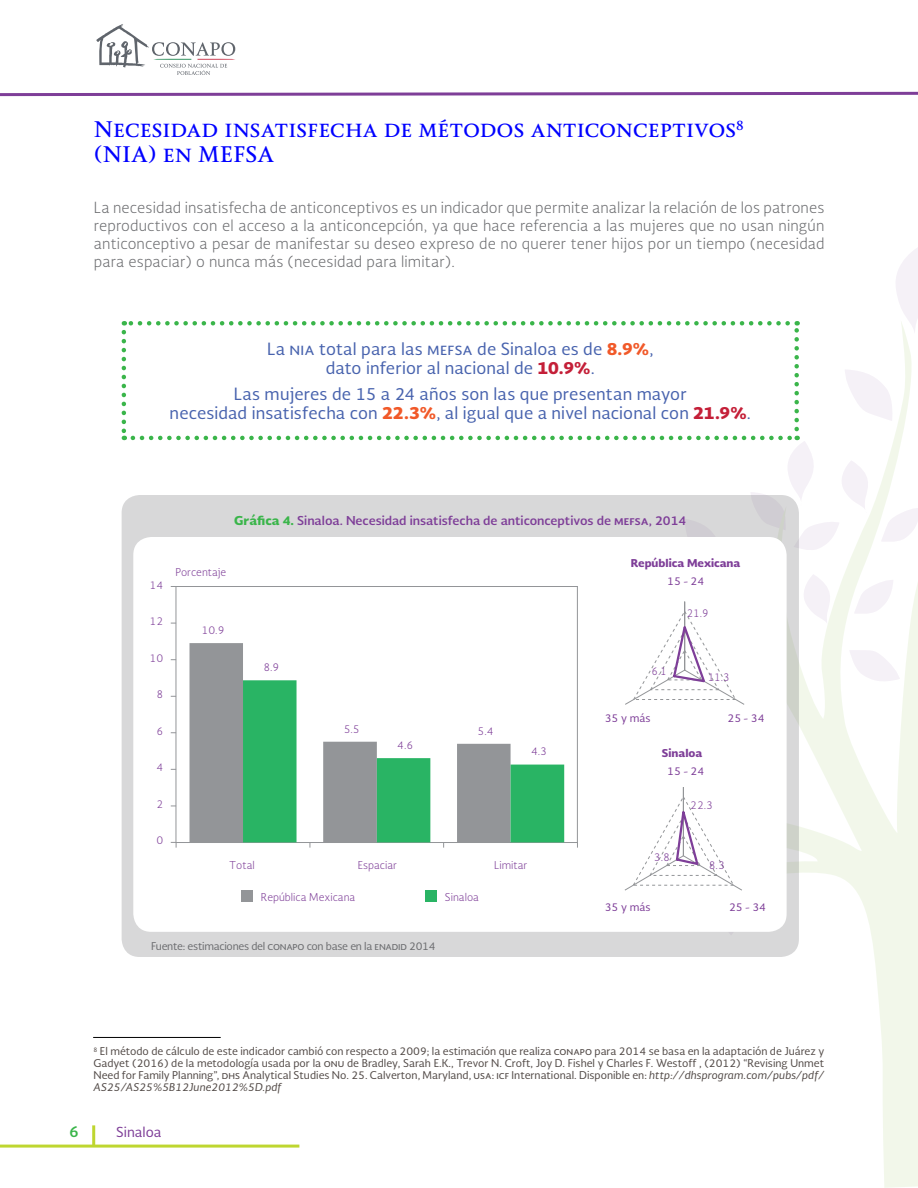
<style>
.page{position:relative;width:918px;height:1188px;background:#fff}
.page>*{position:absolute;margin:0;border:0;box-sizing:border-box;transform-origin:0 0}
.t1{font:700 21px/25.2px "Soberana Titular";color:#00f}
.t2{font:16.5px/19.5px "Soberana Sans";letter-spacing:.01em;color:#4863ae;text-align:center}
.t3{font:300 15px/18px "Soberana Sans";letter-spacing:.01em;color:#6c6d70;text-align:justify}
.t4{font:700 15px "Soberana Sans";color:#3ab54a}
.t5{font:13.5px "Soberana Sans";color:#7e3e98}
.t6{font:700 12px "Soberana Sans";color:#7e3e98}
.t7{font:10.5px/12px "Soberana Sans";color:#524a47;text-align:justify}
.t8{font:300 10.5px "Soberana Sans";color:#7e3e98}
.t9{font:10.5px "Soberana Sans";letter-spacing:-.025em;color:#6c6d70}
.t10{font:10.5px "Soberana Sans";color:#7e3e98}
.t11{font:900 10.5px "Soberana Sans";color:#7e3e98}
.t12{font:300 10.5px "Soberana Sans";color:#7e3e98;scale:.95 1}
.s1{font-weight:900;color:#f15929}
.s2{font-weight:900;color:#c41f38}
.s3{font-weight:900;color:#3ab54a}
.s4{font-style:italic}
</style>
<div class="page">
<svg style="left:0;top:91px;width:918px;height:6px"></svg>
<svg style="left:96px;top:24px;width:140px;height:51px"></svg>
<hr style="left:92px;top:1125px;width:3px;height:21px;background:#bed630">
<hr style="left:0;top:1145px;width:299px;height:3px;background:#bed630">
<svg style="left:896px;top:248px;width:22px;height:73px"></svg>
<svg style="left:689px;top:321px;width:229px;height:867px"></svg>
<svg style="left:122px;top:332px;width:4px;height:108px"></svg>
<svg style="left:794px;top:321px;width:5px;height:108px"></svg>
<svg style="left:124px;top:321px;width:664px;height:5px"></svg>
<div style="left:122px;top:495px;width:677px;height:462px;background:#d8d8d9;border-radius:18px"></div>
<svg style="left:133px;top:436px;width:785px;height:499px"></svg>
<hr style="left:93px;top:1037px;width:128px;height:1px;background:#000">
<h1 class="t1" style="left:94px;top:116px;width:651px">Necesidad insatisfecha de métodos anticonceptivos<sup>8 </sup>(NIA) en MEFSA</h1>
<p class="t3" style="left:94px;top:198px;width:732px">La necesidad insatisfecha de anticonceptivos es un indicador que permite analizar la relación de los patrones reproductivos con el acceso a la anticoncepción, ya que hace referencia a las mujeres que no usan ningún anticonceptivo a pesar de manifestar su deseo expreso de no querer tener hijos por un tiempo (necesidad para espaciar) o nunca más (necesidad para limitar).</p>
<h2 class="t2" style="left:267px;top:338px;width:388px">La nia total para las mefsa de Sinaloa es de <span class="s1">8.9%</span>, dato inferior al nacional de <span class="s2">10.9%</span>.</h2>
<h2 class="t2" style="left:170px;top:383px;width:583px">Las mujeres de 15 a 24 años son las que presentan mayor<br>necesidad insatisfecha con <span class="s1">22.3%</span>, al igual que a nivel nacional con <span class="s2">21.9%</span>.</h2>
<p class="t8" style="left:150px;top:578px;width:15px">14</p>
<p class="t8" style="left:150px;top:614px;width:15px">12</p>
<p class="t8" style="left:150px;top:651px;width:15px">10</p>
<p class="t8" style="left:156px;top:687px;width:8px">8</p>
<p class="t8" style="left:156px;top:724px;width:8px">6</p>
<p class="t8" style="left:156px;top:761px;width:8px">4</p>
<p class="t8" style="left:156px;top:797px;width:8px">2</p>
<p class="t8" style="left:156px;top:834px;width:8px">0</p>
<p class="t6" style="left:234px;top:513px;width:453px"><span class="s3">Gráfica 4.</span> Sinaloa. Necesidad insatisfecha de anticonceptivos de mefsa, 2014</p>
<p class="t8" style="left:175px;top:565px;width:53px">Porcentaje</p>
<p class="t8" style="left:202px;top:623px;width:24px">10.9</p>
<p class="t11" style="left:631px;top:556px;width:111px">República Mexicana</p>
<p class="t10" style="left:667px;top:574px;width:39px">15 - 24</p>
<p class="t12" style="left:687px;top:606px;width:25px">21.9</p>
<p class="t8" style="left:263px;top:660px;width:18px">8.9</p>
<p class="t12" style="left:651px;top:665px;width:18px">6.1</p>
<p class="t12" style="left:708px;top:670px;width:25px">11.3</p>
<p class="t8" style="left:344px;top:722px;width:18px">5.5</p>
<p class="t8" style="left:478px;top:724px;width:18px">5.4</p>
<p class="t8" style="left:397px;top:738px;width:18px">4.6</p>
<p class="t8" style="left:531px;top:745px;width:18px">4.3</p>
<p class="t10" style="left:605px;top:711px;width:47px">35 y más</p>
<p class="t11" style="left:662px;top:746px;width:42px">Sinaloa</p>
<p class="t10" style="left:667px;top:764px;width:39px">15 - 24</p>
<p class="t8" style="left:690px;top:798px;width:24px">22.3</p>
<p class="t10" style="left:728px;top:711px;width:39px">25 - 34</p>
<p class="t8" style="left:229px;top:859px;width:27px">Total</p>
<p class="t8" style="left:358px;top:859px;width:41px">Espaciar</p>
<p class="t8" style="left:494px;top:859px;width:35px">Limitar</p>
<p class="t8" style="left:261px;top:890px;width:96px">República Mexicana</p>
<p class="t8" style="left:445px;top:890px;width:35px">Sinaloa</p>
<p class="t8" style="left:654px;top:850px;width:18px">3.8</p>
<p class="t10" style="left:605px;top:900px;width:47px">35 y más</p>
<p class="t8" style="left:709px;top:859px;width:18px">8.3</p>
<p class="t10" style="left:729px;top:900px;width:39px">25 - 34</p>
<p class="t9" style="left:151px;top:939px;width:286px">Fuente: estimaciones del conapo con base en la enadid 2014</p>
<p class="t7" style="left:94px;top:1045px;width:732px"><sup>8</sup> El método de cálculo de este indicador cambió con respecto a 2009; la estimación que realiza conapo para 2014 se basa en la adaptación de Juárez y Gadyet (2016) de la metodología usada por la onu de Bradley, Sarah E.K., Trevor N. Croft, Joy D. Fishel y Charles F. Westoff , (2012) “Revising Unmet Need for Family Planning”, dhs Analytical Studies No. 25. Calverton, Maryland, usa: icf International. Disponible en: <span class="s4">http://dhsprogram.com/pubs/pdf/ AS25/AS25%5B12June2012%5D.pdf</span></p>
<h3 class="t4" style="left:69px;top:1122px;width:11px">6</h3>
<p class="t5" style="left:116px;top:1123px;width:47px">Sinaloa</p>
</div>
